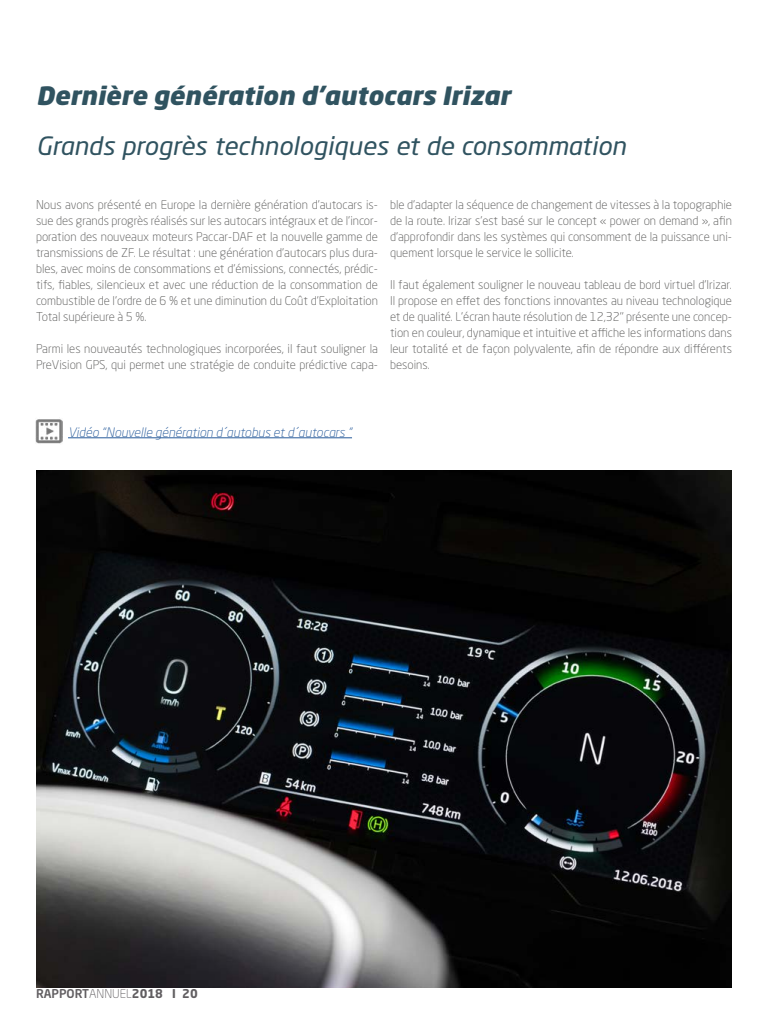
<style>
.page{position:relative;width:768px;height:1024px;background:#fff}
.page>*{position:absolute;margin:0;border:0;box-sizing:border-box;transform-origin:0 0}
.t1{font:italic 25px "Neo Sans Std";color:#305360;scale:1.04 1}
.t2{font:italic 900 25px "Neo Sans Std";color:#305360;scale:1.04 1}
.t3{font:italic 300 13px "Neo Sans Std";color:#275b9b}
.t4{font:300 12px/16px "Neo Sans Std";color:#575756;text-align:justify}
.t5{font:500 12px "Neo Sans Std";color:#615e61}
.s1{font-weight:300}
.s2{font-weight:700}
</style>
<div class="page">
<img style="left:35px;top:419px;width:27px;height:25px">
<hr style="left:68px;top:437px;width:284px;height:1px;background:#275b9b">
<img style="left:36px;top:471px;width:696px;height:517px">
<h1 class="t2" style="left:36px;top:80px;width:458px">Dernière génération d’autocars Irizar</h1>
<h1 class="t1" style="left:36px;top:131px;width:569px">Grands progrès technologiques et de consommation</h1>
<p class="t4" style="left:36px;top:196px;width:343px">Nous avons présenté en Europe la dernière génération d’autocars is&shy;sue des grands progrès réalisés sur les autocars intégraux et de l’incor&shy;poration des nouveaux moteurs Paccar-DAF et la nouvelle gamme de transmissions de ZF. Le résultat : une génération d’autocars plus dura&shy;bles, avec moins de consommations et d’émissions, connectés, prédic&shy;tifs, fiables, silencieux et avec une réduction de la consommation de combustible de l’ordre de 6 % et une diminution du Coût d’Exploitation Total supérieure à 5 %.</p>
<p class="t4" style="left:36px;top:340px;width:343px">Parmi les nouveautés technologiques incorporées, il faut souligner la<br>PreVision GPS, qui permet une stratégie de conduite prédictive capa-</p>
<p class="t4" style="left:390px;top:196px;width:343px">ble d’adapter la séquence de changement de vitesses à la topographie de la route. Irizar s’est basé sur le concept « power on demand », afin d’approfondir dans les systèmes qui consomment de la puissance uni&shy;quement lorsque le service le sollicite.</p>
<p class="t4" style="left:390px;top:276px;width:343px">Il faut également souligner le nouveau tableau de bord virtuel d’Irizar.<br>Il propose en effet des fonctions innovantes au niveau technologique et de qualité. L’écran haute résolution de 12,32’’ présente une concep&shy;tion en couleur, dynamique et intuitive et affiche les informations dans leur totalité et de façon polyvalente, afin de répondre aux différents besoins.</p>
<p class="t3" style="left:68px;top:424px;width:285px">Vidéo “Nouvelle génération d´autobus et d´autocars ”</p>
<p class="t5" style="left:36px;top:985px;width:163px">RAPPORT<span class="s1">ANNUEL</span><span class="s2">2018 I 20</span></p>
</div>
